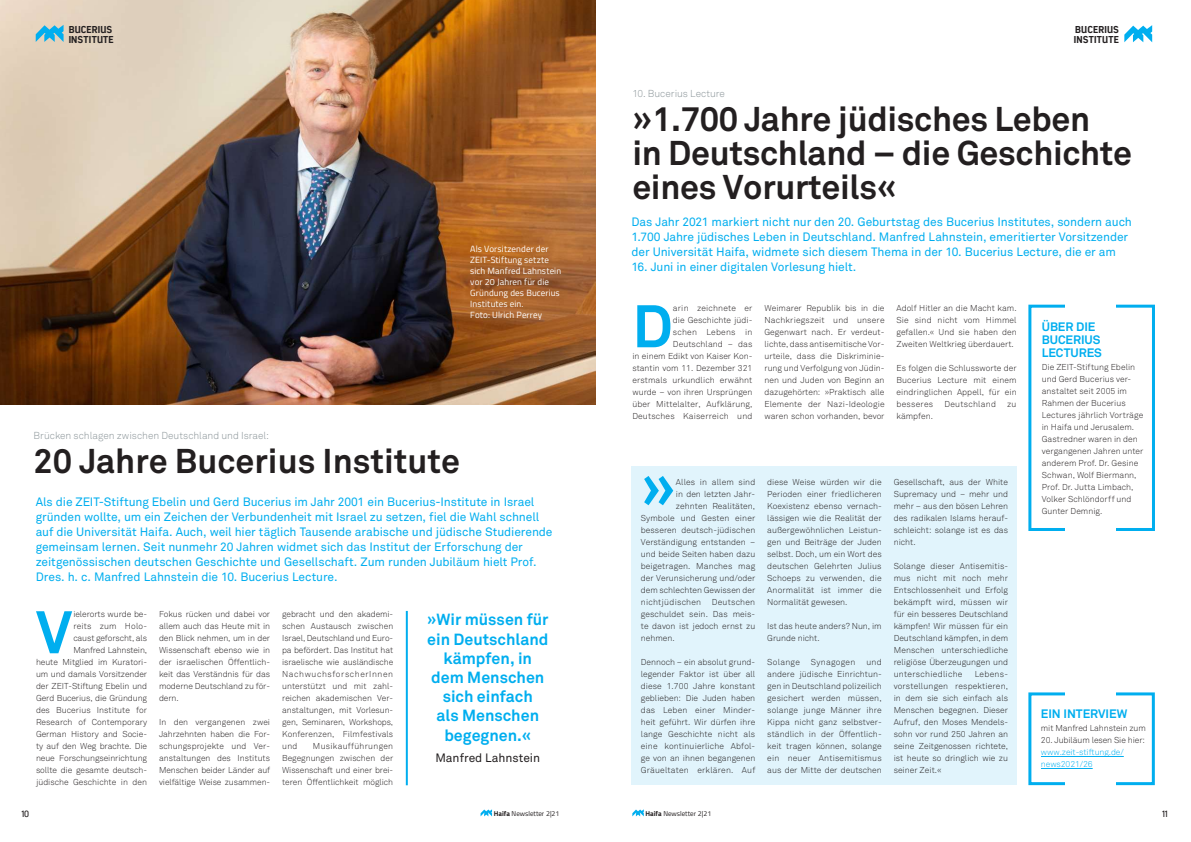
<style>
.page{position:relative;width:1191px;height:842px;background:#fff}
.page>*{position:absolute;margin:0;border:0;box-sizing:border-box;transform-origin:0 0}
.t1{font:700 59.8px "Akkurat";color:#00aeef}
.t2{font:700 59.3px "Akkurat";color:#00aeef}
.t3{font:700 34px/34px "Akkurat";letter-spacing:-.01em;color:#231f20}
.t4{font:700 16px/19.2px "Akkurat";color:#00aeef;text-align:center}
.t5{font:700 12.1px/12.7px "Akkurat";letter-spacing:-.005em;color:#00aeef}
.t6{font:12px/15px "Akkurat";letter-spacing:-.01em;color:#00aeef}
.t7{font:12px "Akkurat";color:#231f20}
.t8{font:300 10px "Akkurat";color:#899397}
.t9{font:700 10px/10px "Estandar W03";letter-spacing:.015em;color:#231f20}
.t10{font:9px/11px "Titillium Web";letter-spacing:.01em;color:#fff}
.t11{font:9px "Estandar";color:#231f20}
.t12{font:300 8.5px/12px "Akkurat";color:#231f20;text-align:justify}
.t13{font:300 8.5px/12px "Akkurat";letter-spacing:-.01em;color:#00aeef}
.t14{font:300 8.5px "Akkurat";letter-spacing:.03em;color:#231f20}
.t15{font:300 8.5px "Akkurat";letter-spacing:.025em;color:#231f20}
.t16{font:7px "Titillium Web";color:#231f20}
.s1{font-weight:700}
</style>
<div class="page">
<img style="left:0;top:0;width:595px;height:404px">
<div style="left:631px;top:466px;width:385px;height:319px;background:#e1f4fc"></div>
<svg style="left:632px;top:809px;width:12px;height:7px"></svg>
<svg style="left:480px;top:809px;width:12px;height:7px"></svg>
<svg style="left:36px;top:25px;width:28px;height:17px"></svg>
<svg style="left:1124px;top:25px;width:28px;height:17px"></svg>
<div style="left:1028px;top:305px;width:127px;height:226px;border:3px solid #00aeef"></div>
<div style="left:1065px;top:297px;width:50px;height:240px;background:#fff"></div>
<div style="left:1028px;top:692px;width:126px;height:93px;border:3px solid #00aeef"></div>
<div style="left:1065px;top:684px;width:50px;height:116px;background:#fff"></div>
<hr style="left:1041px;top:756px;width:82px;height:1px;background:#00aeef">
<hr style="left:1041px;top:768px;width:51px;height:1px;background:#00aeef">
<hr style="left:406px;top:611px;width:2px;height:174px;background:#00aeef">
<p class="t9" style="left:69px;top:24px;width:47px">BUCERIUS<br>INSTITUTE</p>
<p class="t10" style="left:470px;top:243px;width:92px">Als Vorsitzender der<br>ZEIT-Stiftung setzte sich Manfred Lahnstein vor 20 Jahren für die<br>Gründung des Bucerius<br>Institutes ein.</p>
<p class="t10" style="left:470px;top:309px;width:73px">Foto: Ulrich Perrey</p>
<p class="t8" style="left:34px;top:430px;width:237px">Brücken schlagen zwischen Deutschland und Israel:</p>
<p class="t3" style="left:34px;top:444px;width:428px">20 Jahre Bucerius Institute</p>
<p class="t6" style="left:36px;top:494px;width:518px">Als die ZEIT-Stiftung Ebelin und Gerd Bucerius im Jahr 2001 ein Bucerius-Institute in Israel gründen wollte, um ein Zeichen der Verbundenheit mit Israel zu setzen, fiel die Wahl schnell auf die Universität Haifa. Auch, weil hier täglich Tausende arabische und jüdische Studierende gemeinsam lernen. Seit nunmehr 20 Jahren widmet sich das Institut der Erforschung der zeitgenössischen deutschen Geschichte und Gesellschaft. Zum runden Jubiläum hielt Prof.<br>Dres. h. c. Manfred Lahnstein die 10. Bucerius Lecture.</p>
<p class="t12" style="left:36px;top:608px;width:113px;text-align:right">ielerorts wurde be-<br>reits zum Holo-<br>caust geforscht, als<br>Manfred Lahnstein,<br>heute Mitglied im Kuratori&shy;um und damals Vorsitzender der ZEIT-Stiftung Ebelin und<br>Gerd Bucerius, die Gründung des Bucerius Institute for<br>Research of Contemporary<br>German History and Socie&shy;ty auf den Weg brachte. Die neue Forschungseinrichtung sollte die gesamte deutsch&shy;jüdische Geschichte in den</p>
<p class="t12" style="left:159px;top:608px;width:113px">Fokus rücken und dabei vor allem auch das Heute mit in den Blick nehmen, um in der Wissenschaft ebenso wie in der israelischen Öffentlich&shy;keit das Verständnis für das moderne Deutschland zu för&shy;dern.</p>
<p class="t2" style="left:36px;top:595px;width:38px">V</p>
<p class="t12" style="left:159px;top:716px;width:113px">In den vergangenen zwei Jahrzehnten haben die For&shy;schungsprojekte und Ver&shy;anstaltungen des Instituts Menschen beider Länder auf vielfältige Weise zusammen-</p>
<p class="t12" style="left:282px;top:608px;width:113px">gebracht und den akademi&shy;schen Austausch zwischen Israel, Deutschland und Euro&shy;pa befördert. Das Institut hat israelische wie ausländische NachwuchsforscherInnen unterstützt und mit zahl&shy;reichen akademischen Ver&shy;anstaltungen, mit Vorlesun&shy;gen, Seminaren, Workshops, Konferenzen, Filmfestivals und</p>
<p class="t12" style="left:282px;top:740px;width:113px;text-indent:31px">Musikaufführungen Begegnungen zwischen der Wissenschaft und einer brei&shy;teren Öffentlichkeit möglich</p>
<p class="t4" style="left:427px;top:610px;width:123px">»Wir müssen für ein Deutschland kämpfen, in dem Menschen sich einfach<br>als Menschen begegnen.«</p>
<p class="t7" style="left:435px;top:751px;width:106px">Manfred Lahnstein</p>
<p class="t9" style="left:1074px;top:24px;width:47px">BUCERIUS<br>INSTITUTE</p>
<p class="t8" style="left:632px;top:88px;width:94px">10. Bucerius Lecture</p>
<p class="t3" style="left:632px;top:102px;width:501px">»1.700 Jahre jüdisches Leben<br>in Deutschland – die Geschichte eines Vorurteils«</p>
<p class="t6" style="left:631px;top:215px;width:502px">Das Jahr 2021 markiert nicht nur den 20. Geburtstag des Bucerius Institutes, sondern auch<br>1.700 Jahre jüdisches Leben in Deutschland. Manfred Lahnstein, emeritierter Vorsitzender der Universität Haifa, widmete sich diesem Thema in der 10. Bucerius Lecture, die er am</p>
<p class="t6" style="left:631px;top:260px;width:226px">16. Juni in einer digitalen Vorlesung hielt.</p>
<p class="t2" style="left:632px;top:289px;width:42px">D</p>
<p class="t12" style="left:632px;top:302px;width:122px;text-align:right">arin zeichnete er<br>die Geschichte jüdi-<br>schen Lebens in<br>Deutschland – das<br>in einem Edikt von Kaiser Kon&shy;stantin vom 11. Dezember 321 erstmals urkundlich erwähnt wurde – von ihren Ursprüngen über Mittelalter, Aufklärung,<br>Deutsches Kaiserreich und</p>
<p class="t12" style="left:764px;top:302px;width:122px">Weimarer Republik bis in die Nachkriegszeit und unsere Gegenwart nach. Er verdeut&shy;lichte, dass antisemitische Vor&shy;urteile, dass die Diskriminie&shy;rung und Verfolgung von Jüdin&shy;nen und Juden von Beginn an dazugehörten: »Praktisch alle Elemente der Nazi-Ideologie waren schon vorhanden, bevor</p>
<p class="t12" style="left:896px;top:302px;width:122px">Adolf Hitler an die Macht kam.<br>Sie sind nicht vom Himmel gefallen.« Und sie haben den Zweiten Weltkrieg überdauert.</p>
<p class="t5" style="left:1041px;top:321px;width:62px">ÜBER DIE<br>BUCERIUS<br>LECTURES</p>
<p class="t12" style="left:1041px;top:361px;width:103px;text-align:left">Die ZEIT-Stiftung Ebelin und Gerd Bucerius ver&shy;anstaltet seit 2005 im<br>Rahmen der Bucerius<br>Lectures jährlich Vorträge in Haifa und Jerusalem.<br>Gastredner waren in den vergangenen Jahren unter anderem Prof. Dr. Gesine<br>Schwan, Wolf Biermann,<br>Prof. Dr. Jutta Limbach,<br>Volker Schlöndorff und<br>Gunter Demnig.</p>
<p class="t12" style="left:896px;top:362px;width:122px">Es folgen die Schlussworte der Bucerius Lecture mit einem eindringlichen Appell, für ein besseres</p>
<p class="t14" style="left:944px;top:399px;width:53px">Deutschland</p>
<p class="t12" style="left:1007px;top:398px;width:11px">zu</p>
<p class="t12" style="left:896px;top:410px;width:38px">kämpfen.</p>
<p class="t1" style="left:641px;top:450px;width:37px">»</p>
<p class="t12" style="left:676px;top:476px;width:81px">Alles in allem sind</p>
<p class="t12" style="left:893px;top:476px;width:116px">Gesellschaft, aus der White Supremacy und – mehr und mehr – aus den bösen Lehren des radikalen Islams herauf&shy;schleicht: solange ist es das nicht.</p>
<p class="t12" style="left:893px;top:560px;width:116px">Solange dieser Antisemitis&shy;mus nicht mit noch mehr Entschlossenheit und Erfolg bekämpft wird, müssen wir für ein besseres Deutschland kämpfen! Wir müssen für ein Deutschland kämpfen, in dem Menschen unterschiedliche religiöse Überzeugungen und unterschiedliche</p>
<p class="t12" style="left:767px;top:476px;width:116px">diese Weise würden wir die Perioden einer friedlicheren Koexistenz ebenso vernach&shy;lässigen wie die Realität der außergewöhnlichen Leistun&shy;gen und Beiträge der Juden selbst. Doch, um ein Wort des deutschen Gelehrten Julius Schoeps zu verwenden, die Anormalität ist immer die Normalität gewesen.</p>
<p class="t12" style="left:767px;top:620px;width:116px">Ist das heute anders? Nun, im<br>Grunde nicht.</p>
<p class="t14" style="left:767px;top:656px;width:34px">Solange</p>
<p class="t14" style="left:811px;top:656px;width:46px">Synagogen</p>
<p class="t12" style="left:676px;top:488px;width:81px">in den letzten Jahr-</p>
<p class="t12" style="left:676px;top:500px;width:81px">zehnten Realitäten,</p>
<p class="t12" style="left:641px;top:512px;width:116px">Symbole und Gesten einer</p>
<p class="t12" style="left:641px;top:524px;width:116px">besseren deutsch-jüdischen</p>
<p class="t12" style="left:641px;top:536px;width:116px">Verständigung entstanden –</p>
<p class="t12" style="left:641px;top:548px;width:116px">und beide Seiten haben dazu</p>
<p class="t12" style="left:641px;top:560px;width:116px">beigetragen. Manches mag</p>
<p class="t12" style="left:641px;top:572px;width:116px">der Verunsicherung und/oder</p>
<p class="t12" style="left:641px;top:584px;width:116px">dem schlechten Gewissen der</p>
<p class="t15" style="left:641px;top:596px;width:116px">nichtjüdischen Deutschen</p>
<p class="t12" style="left:641px;top:608px;width:116px">geschuldet sein. Das meis-</p>
<p class="t12" style="left:641px;top:620px;width:116px">te davon ist jedoch ernst zu</p>
<p class="t12" style="left:641px;top:632px;width:35px">nehmen.</p>
<p class="t12" style="left:641px;top:656px;width:116px">Dennoch – ein absolut grund&shy;legender Faktor ist über all diese 1.700 Jahre konstant geblieben: Die Juden haben das Leben einer Minder&shy;heit geführt. Wir dürfen ihre lange Geschichte nicht als eine kontinuierliche Abfol&shy;ge von an ihnen begangenen Gräueltaten erklären. Auf</p>
<p class="t12" style="left:767px;top:656px;width:116px;text-indent:99px">und andere jüdische Einrichtun&shy;gen in Deutschland polizeilich gesichert werden müssen, solange junge Männer ihre Kippa nicht ganz selbstver&shy;ständlich in der Öffentlich&shy;keit tragen können, solange ein neuer Antisemitismus aus der Mitte der deutschen</p>
<p class="t12" style="left:893px;top:668px;width:116px;text-indent:81px">Lebens&shy;vorstellungen respektieren, in dem sie sich einfach als Menschen begegnen. Dieser Aufruf, den Moses Mendels&shy;sohn vor rund 250 Jahren an seine Zeitgenossen richtete, ist heute so dringlich wie zu seiner Zeit.«</p>
<p class="t5" style="left:1041px;top:707px;width:88px">EIN INTERVIEW</p>
<p class="t12" style="left:1041px;top:722px;width:106px">mit Manfred Lahnstein zum</p>
<p class="t12" style="left:1041px;top:734px;width:105px">20. Jubiläum lesen Sie hier:</p>
<p class="t13" style="left:1041px;top:746px;width:84px">www.zeit-stiftung.de/ news2021/26</p>
<p class="t16" style="left:494px;top:808px;width:67px"><span class="s1">Haifa</span> Newsletter 2|21</p>
<p class="t16" style="left:645px;top:808px;width:67px"><span class="s1">Haifa</span> Newsletter 2|21</p>
<p class="t11" style="left:22px;top:809px;width:9px">10</p>
<p class="t11" style="left:1162px;top:809px;width:6px">11</p>
</div>
